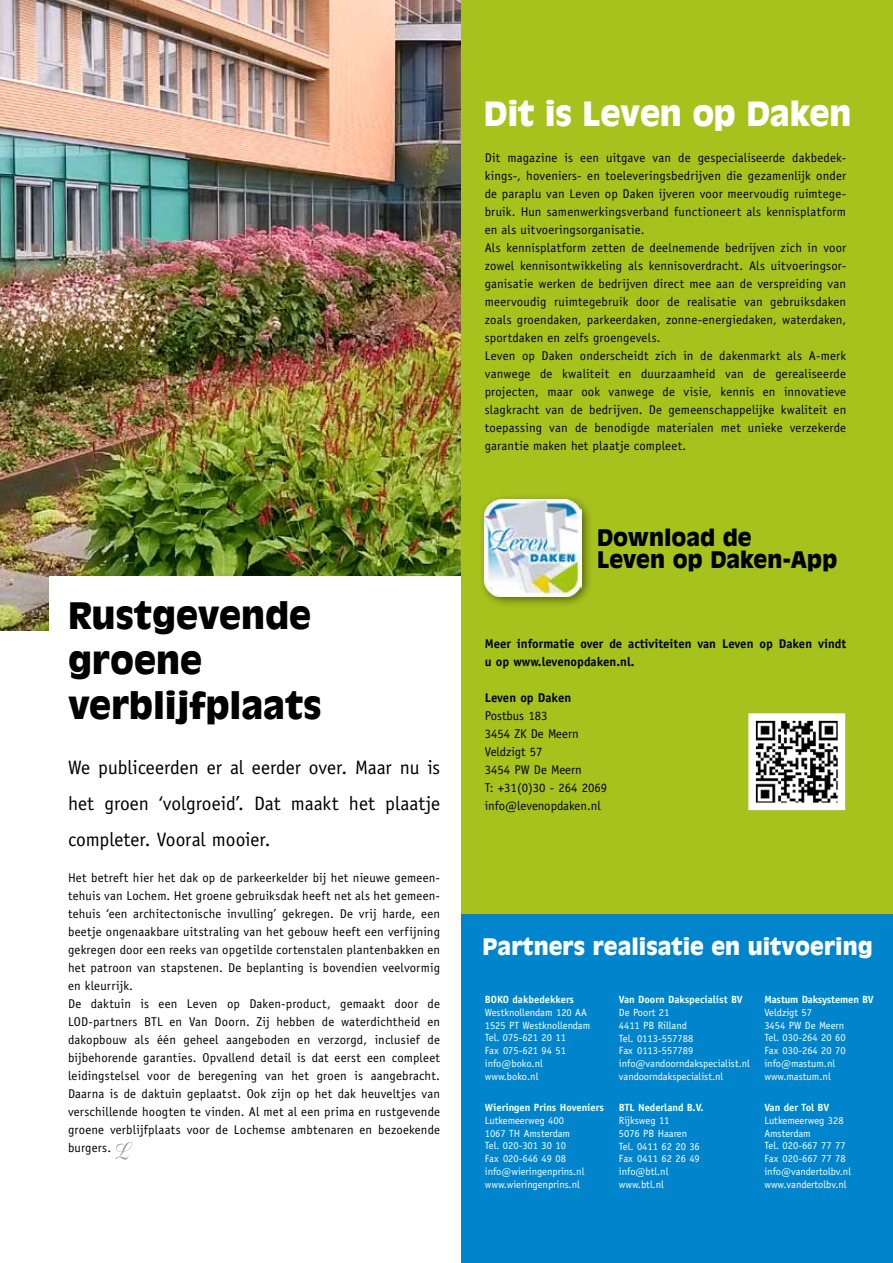
<style>
.page{position:relative;width:893px;height:1263px;background:#fff}
.page>*{position:absolute;margin:0;border:0;box-sizing:border-box;transform-origin:0 0}
.t1{font:900 36px/45px "Antique Olive";color:#000}
.t2{font:900 33px "Antique Olive";letter-spacing:-.01em;color:#fff}
.t3{font:900 22.5px "Antique Olive";color:#fff}
.t4{font:900 22.5px/22.5px "Antique Olive";color:#000}
.t5{font:19.5px/36px "Officina Sans";letter-spacing:-.005em;color:#000;text-align:justify}
.t6{font:12.75px/18px "Officina Sans";letter-spacing:.015em;color:#000}
.t7{font:700 12.75px/18px "Officina Sans";color:#000}
.t8{font:10.5px/12.8px "Officina Sans";color:#fff}
.t9{font:700 10.5px "Officina Sans";color:#fff}
</style>
<div class="page">
<img style="left:0;top:0;width:461px;height:630px">
<div style="left:49px;top:576px;width:416px;height:81px;background:#fff"></div>
<div style="left:461px;top:0;width:432px;height:914px;background:#a7c21d"></div>
<div style="left:461px;top:914px;width:432px;height:349px;background:#0085cd"></div>
<img style="left:757px;top:722px;width:79px;height:79px">
<div style="left:748px;top:713px;width:97px;height:97px;border:8px solid #fff"></div>
<div style="left:479px;top:493px;width:115px;height:115px;background:#000;opacity:.5"></div>
<img style="left:485px;top:499px;width:97px;height:97px">
<svg style="left:115px;top:1142px;width:17px;height:18px"></svg>
<h1 class="t1" style="left:68px;top:593px;width:255px">Rustgevende groene verblijfplaats</h1>
<h3 class="t5" style="left:68px;top:749px;width:374px">We publiceerden er al eerder over. Maar nu is het groen ‘volgroeid’. Dat maakt het plaatje completer. Vooral mooier.</h3>
<p class="t6" style="left:68px;top:869px;width:374px">Het betreft hier het dak op de parkeerkelder bij het nieuwe gemeen&shy;tehuis van Lochem. Het groene gebruiksdak heeft net als het gemeen&shy;tehuis ‘een architectonische invulling’ gekregen. De vrij harde, een beetje ongenaakbare uitstraling van het gebouw heeft een verfijning gekregen door een reeks van opgetilde cortenstalen plantenbakken en het patroon van stapstenen. De beplanting is bovendien veelvormig en kleurrijk.<br>De daktuin is een Leven op Daken-product, gemaakt door de LOD-partners BTL en Van Doorn. Zij hebben de waterdichtheid en dakopbouw als één geheel aangeboden en verzorgd, inclusief de bijbehorende garanties. Opvallend detail is dat eerst een compleet leidingstelsel voor de beregening van het groen is aangebracht.<br>Daarna is de daktuin geplaatst. Ook zijn op het dak heuveltjes van verschillende hoogten te vinden. Al met al een prima en rustgevende groene verblijfplaats voor de Lochemse ambtenaren en bezoekende burgers.</p>
<h2 class="t2" style="left:484px;top:94px;width:369px">Dit is Leven op Daken</h2>
<p class="t6" style="left:485px;top:149px;width:363px">Dit magazine is een uitgave van de gespecialiseerde dakbedek&shy;kings-, hoveniers- en toeleveringsbedrijven die gezamenlijk onder de paraplu van Leven op Daken ijveren voor meervoudig ruimtege&shy;bruik. Hun samenwerkingsverband functioneert als kennisplatform en als uitvoeringsorganisatie.<br>Als kennisplatform zetten de deelnemende bedrijven zich in voor zowel kennisontwikkeling als kennisoverdracht. Als uitvoeringsor&shy;ganisatie werken de bedrijven direct mee aan de verspreiding van meervoudig ruimtegebruik door de realisatie van gebruiksdaken zoals groendaken, parkeerdaken, zonne-energiedaken, waterdaken, sportdaken en zelfs groengevels.<br>Leven op Daken onderscheidt zich in de dakenmarkt als A-merk vanwege de kwaliteit en duurzaamheid van de gerealiseerde projecten, maar ook vanwege de visie, kennis en innovatieve slagkracht van de bedrijven. De gemeenschappelijke kwaliteit en toepassing van de benodigde materialen met unieke verzekerde garantie maken het plaatje compleet.</p>
<h3 class="t4" style="left:597px;top:526px;width:242px">Download de<br>Leven op Daken-App</h3>
<p class="t7" style="left:485px;top:635px;width:363px">Meer informatie over de activiteiten van Leven op Daken vindt u op www.levenopdaken.nl.</p>
<p class="t7" style="left:485px;top:689px;width:88px">Leven op Daken</p>
<p class="t6" style="left:485px;top:707px;width:124px">Postbus 183<br>3454 ZK De Meern<br>Veldzigt 57<br>3454 PW De Meern<br>T: +31(0)30 - 264 2069 info@levenopdaken.nl</p>
<h3 class="t3" style="left:483px;top:933px;width:392px">Partners realisatie en uitvoering</h3>
<p class="t9" style="left:485px;top:993px;width:91px">BOKO dakbedekkers</p>
<p class="t8" style="left:485px;top:1006px;width:107px">Westknollendam 120 AA<br>1525 PT Westknollendam<br>Tel. 075-621 20 11<br>Fax 075-621 94 51 info@boko.nl www.boko.nl</p>
<p class="t9" style="left:485px;top:1101px;width:121px">Wieringen Prins Hoveniers</p>
<p class="t8" style="left:485px;top:1114px;width:101px">Lutkemeerweg 400<br>1067 TH Amsterdam<br>Tel. 020-301 30 10<br>Fax 020-646 49 08 info@wieringenprins.nl www.wieringenprins.nl</p>
<p class="t9" style="left:619px;top:993px;width:125px">Van Doorn Dakspecialist BV</p>
<p class="t8" style="left:619px;top:1006px;width:133px">De Poort 21<br>4411 PB Rilland<br>Tel. 0113-557788<br>Fax 0113-557789 info@vandoorndakspecialist.nl vandoorndakspecialist.nl</p>
<p class="t9" style="left:619px;top:1101px;width:86px">BTL Nederland B.V.</p>
<p class="t8" style="left:619px;top:1114px;width:83px">Rijksweg 11<br>5076 PB Haaren<br>Tel. 0411 62 20 36<br>Fax 0411 62 26 49 info@btl.nl www.btl.nl</p>
<p class="t9" style="left:764px;top:993px;width:111px">Mastum Daksystemen BV</p>
<p class="t8" style="left:764px;top:1006px;width:83px">Veldzigt 57<br>3454 PW De Meern<br>Tel. 030-264 20 60<br>Fax 030-264 20 70 info@mastum.nl www.mastum.nl</p>
<p class="t9" style="left:764px;top:1101px;width:66px">Van der Tol BV</p>
<p class="t8" style="left:764px;top:1114px;width:88px">Lutkemeerweg 328<br>Amsterdam<br>Tel. 020-667 77 77<br>Fax 020-667 77 78 info@vandertolbv.nl www.vandertolbv.nl</p>
</div>
